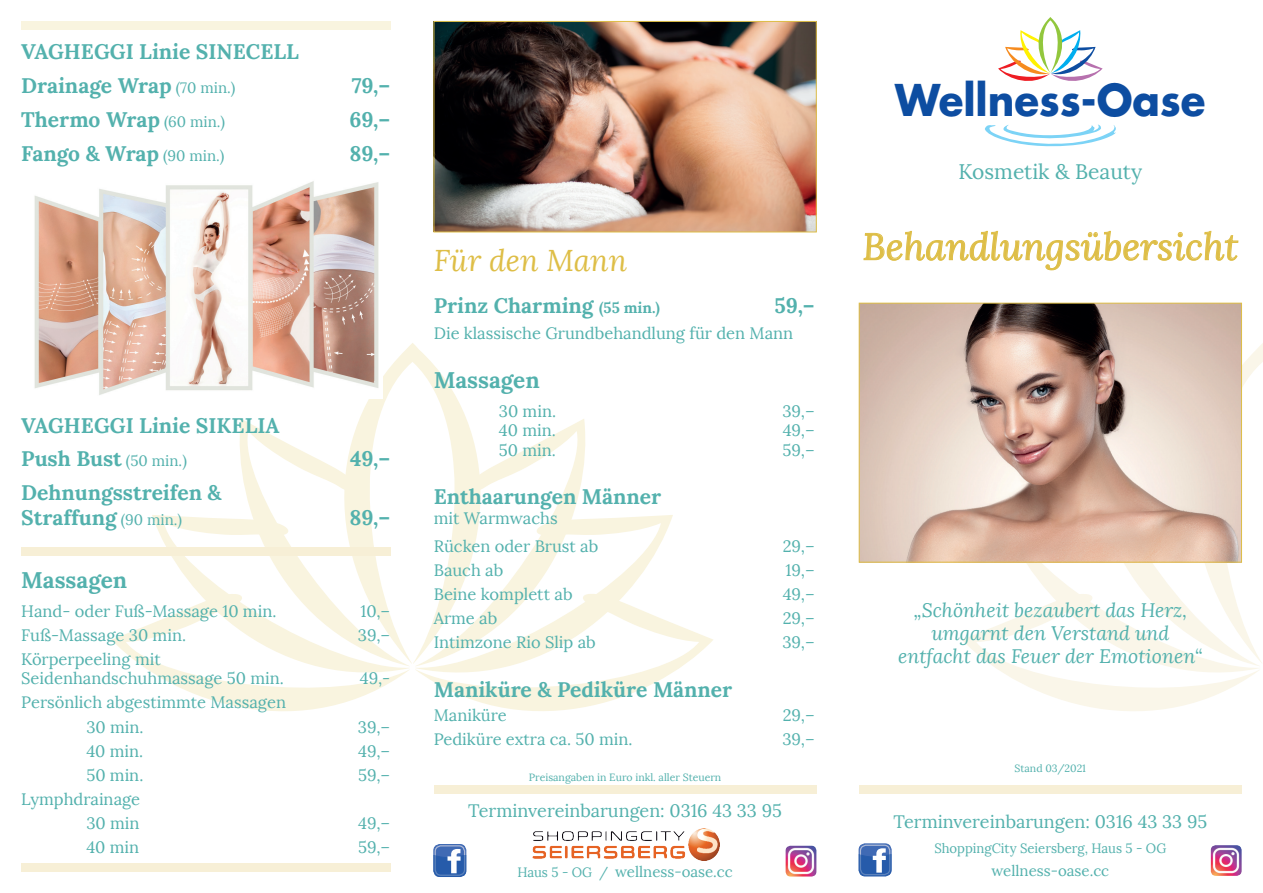
<style>
.page{position:relative;width:1263px;height:893px;background:#fff}
.page>*{position:absolute;margin:0;border:0;box-sizing:border-box;transform-origin:0 0}
.t1{font:700 42.6px "Futura";color:#0d4da1;scale:.95 1}
.t2{font:italic 37.5px "Lora";color:#debe47}
.t3{font:italic 30px "Lora";color:#debe47}
.t4{font:700 22.5px "Lora";color:#53b1ad}
.t5{font:700 21px/25.2px "Lora";color:#53b1ad}
.t6{font:21px "Lora";color:#53b1ad}
.t7{font:italic 19.5px "Lora";color:#53b1ad}
.t8{font:18px "Lora";color:#53b1ad}
.t9{font:16.5px/19.8px "Lora";color:#53b1ad}
.t10{font:15px "Lora";color:#53b1ad}
.t11{font:13.5px "Lora";color:#53b1ad}
.t12{font:10.5px "Lora";color:#53b1ad}
.s1{font-weight:400;font-size:15px}
.s2{font-size:15px}
.s3{font-size:13.5px}
</style>
<div class="page">
<svg style="left:962px;top:624px;width:255px;height:87px"></svg>
<svg style="left:1002px;top:562px;width:257px;height:132px"></svg>
<svg style="left:1081px;top:343px;width:182px;height:323px"></svg>
<svg style="left:458px;top:623px;width:255px;height:88px"></svg>
<svg style="left:112px;top:623px;width:255px;height:88px"></svg>
<svg style="left:152px;top:515px;width:257px;height:179px"></svg>
<svg style="left:415px;top:515px;width:258px;height:179px"></svg>
<svg style="left:231px;top:419px;width:363px;height:247px"></svg>
<svg style="left:319px;top:343px;width:186px;height:321px"></svg>
<div style="left:21px;top:863px;width:370px;height:9px;background:#f7efd6"></div>
<svg style="left:863px;top:230px;width:375px;height:40px"></svg>
<img style="left:861px;top:305px;width:379px;height:255px">
<div style="left:859px;top:303px;width:383px;height:259px;border:1px solid #debe47"></div>
<img style="left:436px;top:23px;width:378px;height:207px">
<div style="left:434px;top:21px;width:382px;height:211px;border:1px solid #debe47"></div>
<div style="left:21px;top:21px;width:370px;height:9px;background:#f9f4df"></div>
<svg style="left:985px;top:125px;width:131px;height:22px"></svg>
<svg style="left:998px;top:17px;width:104px;height:64px"></svg>
<div style="left:434px;top:786px;width:382px;height:8px;background:#f7efd6"></div>
<div style="left:859px;top:786px;width:383px;height:8px;background:#f7efd6"></div>
<div style="left:859px;top:844px;width:32px;height:32px;background:#406ab4;border-radius:6px"></div>
<div style="left:859px;top:844px;width:32px;height:32px;border:1px solid #406ab4;border-radius:6px"></div>
<div style="left:860px;top:845px;width:30px;height:30px;border:1px solid #aebad7;border-radius:6px"></div>
<svg style="left:859px;top:848px;width:32px;height:28px"></svg>
<img style="left:1211px;top:845px;width:31px;height:31px">
<div style="left:434px;top:844px;width:32px;height:32px;background:#406ab4;border-radius:6px"></div>
<div style="left:434px;top:844px;width:32px;height:33px;border:1px solid #406ab4;border-radius:6px"></div>
<div style="left:435px;top:845px;width:30px;height:31px;border:1px solid #aebad7;border-radius:6px"></div>
<svg style="left:434px;top:849px;width:32px;height:28px"></svg>
<img style="left:785px;top:846px;width:31px;height:31px">
<img style="left:532px;top:829px;width:188px;height:32px">
<div style="left:21px;top:547px;width:370px;height:9px;background:#f7efd6"></div>
<img style="left:34px;top:181px;width:349px;height:218px">
<p class="t5" style="left:21px;top:39px;width:279px">VAGHEGGI Linie SINECELL</p>
<p class="t5" style="left:21px;top:73px;width:216px">Drainage Wrap <span class="s1">(70 min.)</span></p>
<p class="t5" style="left:352px;top:73px;width:40px">79,–</p>
<p class="t5" style="left:21px;top:107px;width:205px">Thermo Wrap <span class="s1">(60 min.)</span></p>
<p class="t5" style="left:349px;top:107px;width:42px">69,–</p>
<p class="t5" style="left:21px;top:140px;width:205px">Fango &amp; Wrap <span class="s1">(90 min.)</span></p>
<p class="t5" style="left:349px;top:140px;width:42px">89,–</p>
<p class="t5" style="left:21px;top:412px;width:260px">VAGHEGGI Linie SIKELIA</p>
<p class="t5" style="left:21px;top:446px;width:167px">Push Bust <span class="s1">(50 min.)</span></p>
<p class="t5" style="left:350px;top:446px;width:42px">49,–</p>
<p class="t5" style="left:21px;top:480px;width:202px">Dehnungsstreifen &amp;<br>Straffung <span class="s1">(90 min.)</span></p>
<p class="t5" style="left:349px;top:505px;width:42px">89,–</p>
<p class="t4" style="left:21px;top:566px;width:107px">Massagen</p>
<p class="t9" style="left:21px;top:601px;width:257px">Hand- oder Fuß-Massage 10 min.</p>
<p class="t9" style="left:360px;top:601px;width:31px">10,–</p>
<p class="t9" style="left:21px;top:625px;width:166px">Fuß-Massage 30 min.</p>
<p class="t9" style="left:358px;top:625px;width:34px">39,–</p>
<p class="t9" style="left:21px;top:649px;width:264px">Körperpeeling mit<br>Seidenhandschuhmassage 50 min.</p>
<p class="t9" style="left:360px;top:669px;width:32px">49,-</p>
<p class="t9" style="left:21px;top:693px;width:266px">Persönlich abgestimmte Massagen</p>
<p class="t9" style="left:86px;top:717px;width:59px">30 min.</p>
<p class="t9" style="left:358px;top:717px;width:34px">39,–</p>
<p class="t9" style="left:86px;top:741px;width:58px">40 min.</p>
<p class="t9" style="left:358px;top:741px;width:34px">49,–</p>
<p class="t9" style="left:86px;top:765px;width:59px">50 min.</p>
<p class="t9" style="left:358px;top:765px;width:34px">59,–</p>
<p class="t9" style="left:21px;top:789px;width:120px">Lymphdrainage</p>
<p class="t9" style="left:86px;top:813px;width:55px">30 min</p>
<p class="t9" style="left:358px;top:813px;width:34px">49,–</p>
<p class="t9" style="left:86px;top:837px;width:54px">40 min</p>
<p class="t9" style="left:358px;top:837px;width:34px">59,–</p>
<p class="t3" style="left:434px;top:242px;width:195px">Für den Mann</p>
<p class="t5" style="left:434px;top:293px;width:228px">Prinz Charming <span class="s2">(55 min.)</span></p>
<p class="t5" style="left:775px;top:293px;width:42px">59,–</p>
<p class="t9" style="left:434px;top:323px;width:361px">Die klassische Grundbehandlung für den Mann</p>
<p class="t4" style="left:434px;top:366px;width:107px">Massagen</p>
<p class="t9" style="left:499px;top:401px;width:59px">30 min.</p>
<p class="t9" style="left:782px;top:401px;width:34px">39,–</p>
<p class="t9" style="left:499px;top:421px;width:58px">40 min.</p>
<p class="t9" style="left:783px;top:421px;width:34px">49,–</p>
<p class="t9" style="left:499px;top:441px;width:59px">50 min.</p>
<p class="t9" style="left:783px;top:441px;width:34px">59,–</p>
<p class="t5" style="left:434px;top:484px;width:229px">Enthaarungen Männer</p>
<p class="t9" style="left:434px;top:508px;width:126px">mit Warmwachs</p>
<p class="t9" style="left:434px;top:536px;width:166px">Rücken oder Brust ab</p>
<p class="t9" style="left:783px;top:536px;width:34px">29,–</p>
<p class="t9" style="left:434px;top:560px;width:71px">Bauch ab</p>
<p class="t9" style="left:786px;top:560px;width:31px">19,–</p>
<p class="t9" style="left:434px;top:584px;width:140px">Beine komplett ab</p>
<p class="t9" style="left:783px;top:584px;width:34px">49,–</p>
<p class="t9" style="left:434px;top:608px;width:65px">Arme ab</p>
<p class="t9" style="left:783px;top:608px;width:34px">29,–</p>
<p class="t9" style="left:434px;top:632px;width:164px">Intimzone Rio Slip ab</p>
<p class="t9" style="left:782px;top:632px;width:34px">39,–</p>
<p class="t5" style="left:434px;top:677px;width:300px">Maniküre &amp; Pediküre Männer</p>
<p class="t9" style="left:434px;top:706px;width:74px">Maniküre</p>
<p class="t9" style="left:783px;top:706px;width:34px">29,–</p>
<p class="t9" style="left:434px;top:730px;width:200px">Pediküre extra ca. 50 min.</p>
<p class="t9" style="left:782px;top:730px;width:34px">39,–</p>
<p class="t12" style="left:529px;top:770px;width:194px">Preisangaben in Euro inkl. aller Steuern</p>
<p class="t8" style="left:468px;top:800px;width:315px">Terminvereinbarungen: 0316 43 33 95</p>
<p class="t10" style="left:517px;top:862px;width:217px"><span class="s3">Haus 5 - OG /</span> wellness-oase.cc</p>
<p class="t1" style="left:895px;top:71px;width:328px">Wellness-Oase</p>
<p class="t6" style="left:958px;top:159px;width:185px">Kosmetik &amp; Beauty</p>
<p class="t2" style="left:862px;top:224px;width:377px">Behandlungsübersicht</p>
<p class="t7" style="left:914px;top:598px;width:275px">„Schönheit bezaubert das Herz,</p>
<p class="t7" style="left:931px;top:621px;width:240px">umgarnt den Verstand und</p>
<p class="t7" style="left:898px;top:645px;width:306px">entfacht das Feuer der Emotionen“</p>
<p class="t12" style="left:1014px;top:762px;width:73px">Stand 03/2021</p>
<p class="t8" style="left:893px;top:811px;width:315px">Terminvereinbarungen: 0316 43 33 95</p>
<p class="t11" style="left:934px;top:840px;width:233px">ShoppingCity Seiersberg, Haus 5 - OG</p>
<p class="t10" style="left:991px;top:861px;width:119px">wellness-oase.cc</p>
</div>
